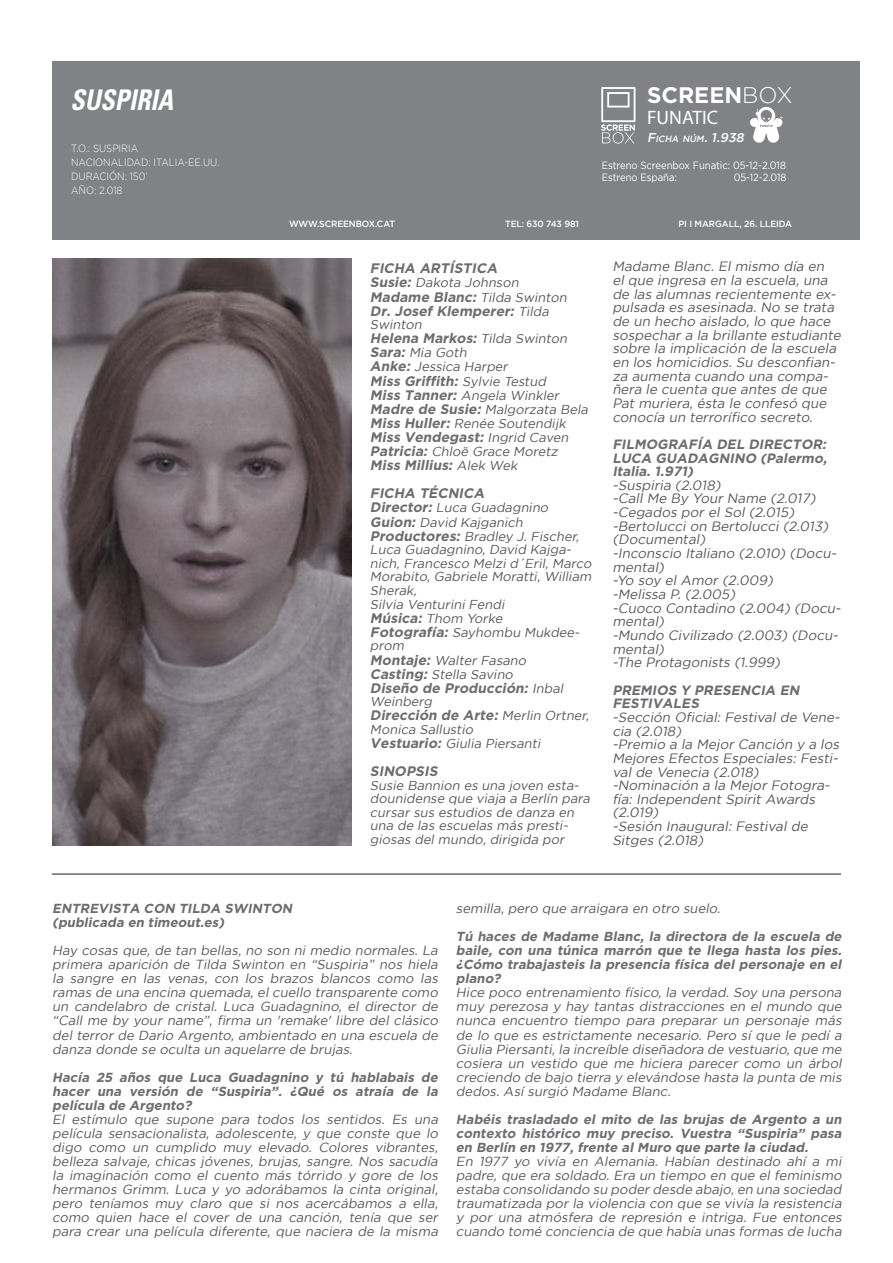
<style>
.page{position:relative;width:893px;height:1263px;background:#fff}
.page>*{position:absolute;margin:0;border:0;box-sizing:border-box;transform-origin:0 0}
.t1{font:italic 700 condensed 28.5px "Univers LT Std";color:#fff;scale:.9 1}
.t2{font:700 22.5px "Gotham";color:#fff}
.t3{font:19.5px "Myriad Pro";color:#fff}
.t4{font:italic 700 13.8px "Gotham";color:#6c6d70}
.t5{font:italic 13.5px/13.6px "Gotham";color:#57585a}
.t6{font:italic 700 13.5px/13.6px "Gotham";color:#6c6d70}
.Normal__Web_26{font:italic 13.2px/14.1px "Gotham";color:#57585a;text-align:justify}
.Normal__Web_26-2{font:italic 700 13.2px/14.1px "Gotham";color:#6c6d70;text-align:justify}
.t7{font:italic 12.9px/13.5px "Gotham";color:#57585a}
.t8{font:italic 500 12.75px "Gotham";color:#fff}
.t9{font:300 10.5px "Gotham";color:#fff;scale:.9 1}
.t10{font:10.5px "Gotham";color:#fff;scale:.9 1}
.t11{font:500 9px "Gotham";letter-spacing:-.01em;color:#fff}
.s1{font-weight:300}
.s2{font-size:8.85px}
.s3{font-weight:700;font-size:13.8px;color:#6c6d70}
.s4{font-weight:400;font-size:12.9px;color:#57585a}
</style>
<div class="page">
<div style="left:52px;top:61px;width:807px;height:178px;background:#808285"></div>
<img style="left:52px;top:259px;width:300px;height:587px">
<svg style="left:601px;top:87px;width:34px;height:57px"></svg>
<svg style="left:750px;top:107px;width:32px;height:36px"></svg>
<hr style="left:52px;top:874px;width:789px;height:1px;background:#231f20">
<p class="t1" style="left:71px;top:83px;width:116px">SUSPIRIA</p>
<p class="t9" style="left:71px;top:143px;width:76px">T.O.: SUSPIRIA</p>
<p class="t9" style="left:71px;top:157px;width:166px">NACIONALIDAD: ITALIA-EE.UU.</p>
<p class="t9" style="left:71px;top:171px;width:86px">DURACIÓN: 150’</p>
<p class="t9" style="left:71px;top:185px;width:59px">AÑO: 2.018</p>
<p class="t2" style="left:647px;top:82px;width:147px">SCREEN<span class="s1">BOX</span></p>
<p class="t3" style="left:647px;top:106px;width:73px">FUNATIC</p>
<p class="t8" style="left:647px;top:131px;width:101px">F<span class="s2">ICHA NÚM</span>. 1.938</p>
<p class="t10" style="left:602px;top:160px;width:206px">Estreno Screenbox Funatic: 05-12-2.018</p>
<p class="t10" style="left:602px;top:172px;width:85px">Estreno España:</p>
<p class="t10" style="left:734px;top:172px;width:60px">05-12-2.018</p>
<p class="t11" style="left:289px;top:218px;width:107px">WWW.SCREENBOX.CAT</p>
<p class="t11" style="left:505px;top:218px;width:75px">TEL: 630 743 981</p>
<p class="t11" style="left:678px;top:218px;width:115px">PI I MARGALL, 26. LLEIDA</p>
<p class="t5" style="left:612px;top:260px;width:233px">Madame Blanc. El mismo día en el que ingresa en la escuela, una de las alumnas recientemente ex&shy;pulsada es asesinada. No se trata de un hecho aislado, lo que hace sospechar a la brillante estudiante sobre la implicación de la escuela en los homicidios. Su desconfian&shy;za aumenta cuando una compa&shy;ñera le cuenta que antes de que<br>Pat muriera, ésta le confesó que conocía un terrorífico secreto.</p>
<p class="t6" style="left:612px;top:437px;width:218px">FILMOGRAFÍA DEL DIRECTOR:</p>
<p class="t6" style="left:612px;top:451px;width:219px">LUCA GUADAGNINO (Palermo,<br>Italia. 1.971)</p>
<p class="t5" style="left:612px;top:478px;width:112px">-Suspiria (2.018)</p>
<p class="t5" style="left:612px;top:492px;width:207px">-Call Me By Your Name (2.017)</p>
<p class="t5" style="left:612px;top:505px;width:186px">-Cegados por el Sol (2.015)</p>
<p class="t5" style="left:612px;top:519px;width:220px">-Bertolucci on Bertolucci (2.013) (Documental)</p>
<p class="t5" style="left:612px;top:546px;width:228px">-Inconscio Italiano (2.010) (Docu&shy;mental)</p>
<p class="t5" style="left:612px;top:573px;width:165px">-Yo soy el Amor (2.009)</p>
<p class="t5" style="left:612px;top:587px;width:127px">-Melissa P. (2.005)</p>
<p class="t5" style="left:612px;top:601px;width:233px">-Cuoco Contadino (2.004) (Docu&shy;mental)</p>
<p class="t5" style="left:612px;top:628px;width:230px">-Mundo Civilizado (2.003) (Docu&shy;mental)</p>
<p class="t5" style="left:612px;top:655px;width:172px">-The Protagonists (1.999)</p>
<p class="t6" style="left:612px;top:683px;width:191px">PREMIOS Y PRESENCIA EN<br>FESTIVALES</p>
<p class="t5" style="left:612px;top:710px;width:231px">-Sección Oficial: Festival de Vene&shy;cia (2.018)</p>
<p class="t5" style="left:612px;top:737px;width:231px;text-align:justify">-Premio a la Mejor Canción y a los Mejores Efectos Especiales: Festi&shy;val de Venecia (2.018)</p>
<p class="t5" style="left:612px;top:778px;width:221px">-Nominación a la Mejor Fotogra&shy;fía: Independent Spirit Awards (2.019)</p>
<p class="t5" style="left:612px;top:819px;width:199px">-Sesión Inaugural: Festival de<br>Sitges (2.018)</p>
<p class="t4" style="left:370px;top:260px;width:132px">FICHA ARTÍSTICA</p>
<p class="t7" style="left:370px;top:276px;width:153px"><span class="s3">Susie:</span> Dakota Johnson</p>
<p class="t4" style="left:370px;top:289px;width:201px">Madame Blanc: <span class="s4">Tilda Swinton</span></p>
<p class="t4" style="left:370px;top:303px;width:183px">Dr. Josef Klemperer: <span class="s4">Tilda</span></p>
<p class="t7" style="left:370px;top:318px;width:56px">Swinton</p>
<p class="t4" style="left:370px;top:330px;width:201px">Helena Markos: <span class="s4">Tilda Swinton</span></p>
<p class="t7" style="left:370px;top:346px;width:101px"><span class="s3">Sara:</span> Mia Goth</p>
<p class="t7" style="left:370px;top:360px;width:142px"><span class="s3">Anke:</span> Jessica Harper</p>
<p class="t4" style="left:370px;top:373px;width:180px">Miss Griffith: <span class="s4">Sylvie Testud</span></p>
<p class="t7" style="left:370px;top:388px;width:193px"><span class="s3">Miss Tanner:</span> Angela Winkler</p>
<p class="t7" style="left:370px;top:402px;width:222px"><span class="s3">Madre de Susie:</span> Malgorzata Bela</p>
<p class="t7" style="left:370px;top:416px;width:200px"><span class="s3">Miss Huller:</span> Renée Soutendijk</p>
<p class="t4" style="left:370px;top:429px;width:202px">Miss Vendegast: <span class="s4">Ingrid Caven</span></p>
<p class="t7" style="left:370px;top:444px;width:192px"><span class="s3">Patricia:</span> Chloë Grace Moretz</p>
<p class="t4" style="left:370px;top:457px;width:151px">Miss Millius: <span class="s4">Alek Wek</span></p>
<p class="t4" style="left:370px;top:485px;width:119px">FICHA TÉCNICA</p>
<p class="t7" style="left:370px;top:501px;width:182px"><span class="s3">Director:</span> Luca Guadagnino</p>
<p class="t7" style="left:370px;top:515px;width:157px"><span class="s3">Guion:</span> David Kajganich</p>
<p class="t7" style="left:370px;top:529px;width:225px"><span class="s3">Productores:</span> Bradley J. Fischer,<br>Luca Guadagnino, David Kajga&shy;nich, Francesco Melzi d´Eril, Marco<br>Morabito, Gabriele Moratti, William<br>Sherak,</p>
<p class="t7" style="left:370px;top:597px;width:138px">Silvia Venturini Fendi</p>
<p class="t7" style="left:370px;top:611px;width:137px"><span class="s3">Música:</span> Thom Yorke</p>
<p class="t7" style="left:370px;top:625px;width:213px"><span class="s3">Fotografía:</span> Sayhombu Mukdee&shy;prom</p>
<p class="t7" style="left:370px;top:653px;width:160px"><span class="s3">Montaje:</span> Walter Fasano</p>
<p class="t7" style="left:370px;top:667px;width:147px"><span class="s3">Casting:</span> Stella Savino</p>
<p class="t4" style="left:370px;top:680px;width:197px">Diseño de Producción: <span class="s4">Inbal</span></p>
<p class="t7" style="left:370px;top:695px;width:66px">Weinberg</p>
<p class="t4" style="left:370px;top:707px;width:223px">Dirección de Arte: <span class="s4">Merlin Ortner,</span></p>
<p class="t7" style="left:370px;top:722px;width:107px">Monica Sallustio</p>
<p class="t7" style="left:370px;top:736px;width:174px"><span class="s3">Vestuario:</span> Giulia Piersanti</p>
<p class="t4" style="left:370px;top:763px;width:72px">SINOPSIS</p>
<p class="t7" style="left:370px;top:778px;width:224px">Susie Bannion es una joven esta&shy;dounidense que viaja a Berlín para cursar sus estudios de danza en una de las escuelas más presti&shy;giosas del mundo, dirigida por</p>
<p class="Normal__Web_26-2" style="left:52px;top:901px;width:244px">ENTREVISTA CON TILDA SWINTON</p>
<p class="Normal__Web_26-2" style="left:52px;top:915px;width:176px">(publicada en timeout.es)</p>
<p class="Normal__Web_26" style="left:52px;top:943px;width:390px">Hay cosas que, de tan bellas, no son ni medio normales. La primera aparición de Tilda Swinton en “Suspiria” nos hiela la sangre en las venas, con los brazos blancos como las ramas de una encina quemada, el cuello transparente como un candelabro de cristal. Luca Guadagnino, el director de “Call me by your name”, firma un 'remake' libre del clásico del terror de Dario Argento, ambientado en una escuela de danza donde se oculta un aquelarre de brujas.</p>
<p class="Normal__Web_26-2" style="left:52px;top:1069px;width:390px">Hacía 25 años que Luca Guadagnino y tú hablabais de hacer una versión de “Suspiria”. ¿Qué os atraía de la película de Argento?</p>
<p class="Normal__Web_26" style="left:52px;top:1112px;width:390px">El estímulo que supone para todos los sentidos. Es una película sensacionalista, adolescente, y que conste que lo digo como un cumplido muy elevado. Colores vibrantes, belleza salvaje, chicas jóvenes, brujas, sangre. Nos sacudía la imaginación como el cuento más tórrido y gore de los hermanos Grimm. Luca y yo adorábamos la cinta original, pero teníamos muy claro que si nos acercábamos a ella, como quien hace el cover de una canción, tenía que ser para crear una película diferente, que naciera de la misma</p>
<p class="Normal__Web_26" style="left:456px;top:901px;width:268px">semilla, pero que arraigara en otro suelo.</p>
<p class="Normal__Web_26-2" style="left:456px;top:929px;width:390px">Tú haces de Madame Blanc, la directora de la escuela de baile, con una túnica marrón que te llega hasta los pies. ¿Cómo trabajasteis la presencia física del personaje en el plano?</p>
<p class="Normal__Web_26" style="left:456px;top:985px;width:390px">Hice poco entrenamiento físico, la verdad. Soy una persona muy perezosa y hay tantas distracciones en el mundo que nunca encuentro tiempo para preparar un personaje más de lo que es estrictamente necesario. Pero sí que le pedí a Giulia Piersanti, la increíble diseñadora de vestuario, que me cosiera un vestido que me hiciera parecer como un árbol creciendo de bajo tierra y elevándose hasta la punta de mis dedos. Así surgió Madame Blanc.</p>
<p class="Normal__Web_26-2" style="left:456px;top:1112px;width:390px">Habéis trasladado el mito de las brujas de Argento a un contexto histórico muy preciso. Vuestra “Suspiria” pasa en Berlín en 1977, frente al Muro que parte la ciudad.</p>
<p class="Normal__Web_26" style="left:456px;top:1154px;width:390px">En 1977 yo vivía en Alemania. Habían destinado ahí a mi padre, que era soldado. Era un tiempo en que el feminismo estaba consolidando su poder desde abajo,en una sociedad traumatizada por la violencia con que se vivía la resistencia y por una atmósfera de represión e intriga. Fue entonces cuando tomé conciencia de que había unas formas de lucha</p>
</div>
